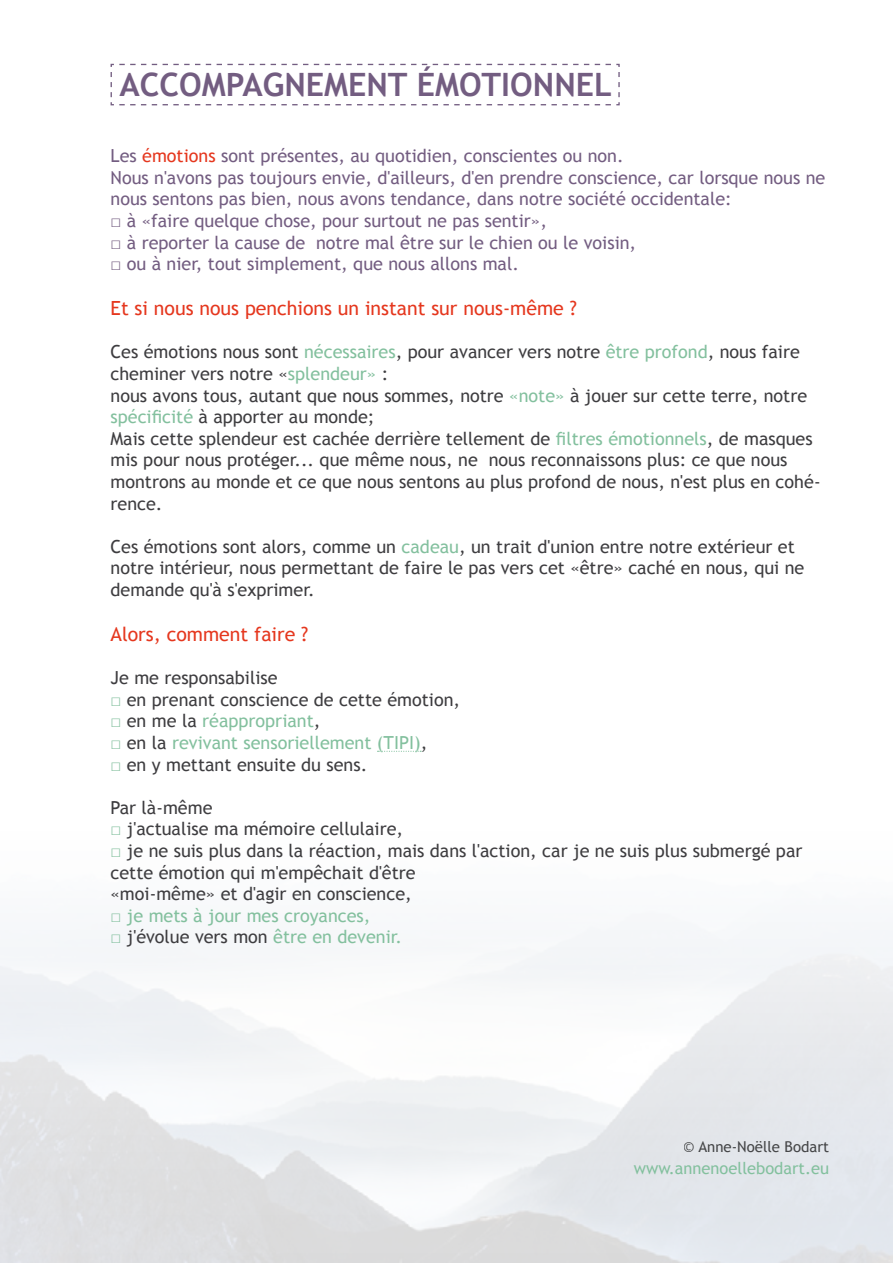
<style>
.page{position:relative;width:893px;height:1263px;background:#fff}
.page>*{position:absolute;margin:0;border:0;box-sizing:border-box;transform-origin:0 0}
.t1{font:700 32.25px "Trebuchet MS";color:#735d81}
.t2{font:19.5px "Trebuchet MS";color:#e5371e}
.t3{font:18px/21.6px "Trebuchet MS";color:#3e3d40}
.t4{font:18px/21.6px "Trebuchet MS";color:#735d81}
.t5{font:18px "Trebuchet MS";color:#83c09e}
.t6{font:16.5px "Trebuchet MS";color:#83c09e}
.t7{font:15px "Trebuchet MS";color:#000}
.s1{color:#e5371e}
.s2{color:#83c09e}
.s3{color:#3e3d40}
</style>
<div class="page">
<svg style="left:110px;top:63px;width:510px;height:43px"></svg>
<svg style="left:378px;top:751px;width:43px;height:1px"></svg>
<h1 class="t1" style="left:119px;top:65px;width:494px">ACCOMPAGNEMENT ÉMOTIONNEL</h1>
<p class="t4" style="left:111px;top:145px;width:716px">Les <span class="s1">émotions</span> sont présentes, au quotidien, conscientes ou non.<br>Nous n'avons pas toujours envie, d'ailleurs, d'en prendre conscience, car lorsque nous ne nous sentons pas bien, nous avons tendance, dans notre société occidentale:</p>
<p class="t4" style="left:111px;top:210px;width:438px">□ à «faire quelque chose, pour surtout ne pas sentir»,</p>
<p class="t4" style="left:111px;top:232px;width:527px">□ à reporter la cause de notre mal être sur le chien ou le voisin,</p>
<p class="t4" style="left:111px;top:253px;width:410px">□ ou à nier, tout simplement, que nous allons mal.</p>
<p class="t2" style="left:111px;top:297px;width:468px">Et si nous nous penchions un instant sur nous-même ?</p>
<p class="t3" style="left:111px;top:341px;width:712px">Ces émotions nous sont <span class="s2">nécessaires</span>, pour avancer vers notre <span class="s2">être profond</span>, nous faire cheminer vers notre «<span class="s2">splendeur»</span> :<br>nous avons tous, autant que nous sommes, notre <span class="s2">«note»</span> à jouer sur cette terre, notre <span class="s2">spécificité</span> à apporter au monde;<br>Mais cette splendeur est cachée derrière tellement de <span class="s2">filtres émotionnels</span>, de masques mis pour nous protéger... que même nous, ne nous reconnaissons plus: ce que nous montrons au monde et ce que nous sentons au plus profond de nous, n'est plus en cohé&shy;rence.</p>
<p class="t3" style="left:111px;top:536px;width:695px">Ces émotions sont alors, comme un <span class="s2">cadeau</span>, un trait d'union entre notre extérieur et notre intérieur, nous permettant de faire le pas vers cet «être» caché en nous, qui ne demande qu'à s'exprimer.</p>
<p class="t2" style="left:111px;top:623px;width:199px">Alors, comment faire ?</p>
<p class="t3" style="left:111px;top:667px;width:169px">Je me responsabilise</p>
<p class="t3" style="left:111px;top:689px;width:351px"><span class="s2">□</span> en prenant conscience de cette émotion,</p>
<p class="t5" style="left:111px;top:710px;width:211px">□ <span class="s3">en me la</span> réappropriant<span class="s3">,</span></p>
<p class="t5" style="left:111px;top:732px;width:318px">□ <span class="s3">en la</span> revivant sensoriellement (TIPI)<span class="s3">,</span></p>
<p class="t3" style="left:111px;top:754px;width:258px"><span class="s2">□</span> en y mettant ensuite du sens.</p>
<p class="t3" style="left:111px;top:797px;width:103px">Par là-même</p>
<p class="t3" style="left:111px;top:818px;width:294px"><span class="s2">□</span> j'actualise ma mémoire cellulaire,</p>
<p class="t3" style="left:111px;top:840px;width:693px"><span class="s2">□</span> je ne suis plus dans la réaction, mais dans l'action, car je ne suis plus submergé par cette émotion qui m'empêchait d'être<br>«moi-même» et d'agir en conscience,</p>
<p class="t5" style="left:111px;top:905px;width:261px">□ je mets à jour mes croyances,</p>
<p class="t5" style="left:111px;top:926px;width:293px">□ <span class="s3">j'évolue vers mon</span> être en devenir.</p>
<p class="t7" style="left:684px;top:1138px;width:147px">© Anne-Noëlle Bodart</p>
<p class="t6" style="left:634px;top:1158px;width:197px">www.annenoellebodart.eu</p>
</div>
